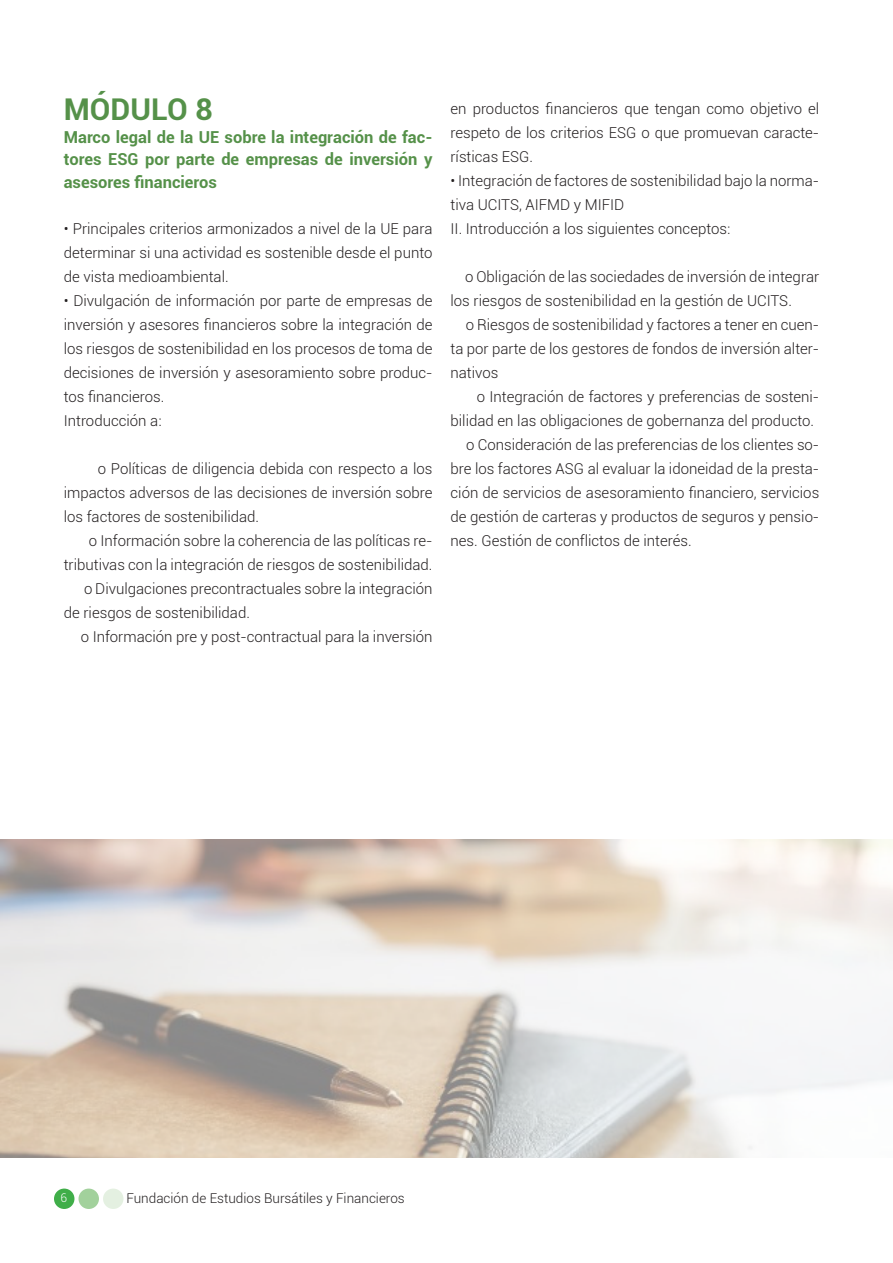
<style>
.page{position:relative;width:893px;height:1263px;background:#fff}
.page>*{position:absolute;margin:0;border:0;box-sizing:border-box;transform-origin:0 0}
.t1{font:700 30px "Roboto";color:#559149}
.t2{font:700 16.5px/22.5px "Roboto";color:#559149;text-align:justify}
.t3{font:300 15px/24px "Roboto";color:#231f20;text-align:justify}
.t4{font:300 13.5px "Roboto";color:#231f20}
.t5{font:300 12px "Roboto";color:#fff}
</style>
<div class="page">
<div style="left:54px;top:1188px;width:20px;height:21px;background:#40ae49;border-radius:50%"></div>
<div style="left:79px;top:1188px;width:20px;height:21px;background:#a2d19c;border-radius:50%"></div>
<div style="left:103px;top:1188px;width:20px;height:21px;background:#e4f0e1;border-radius:50%"></div>
<img style="left:0;top:839px;width:893px;height:318px">
<p class="t1" style="left:64px;top:88px;width:150px">MÓDULO 8</p>
<p class="t2" style="left:64px;top:125px;width:370px">Marco legal de la UE sobre la integración de fac&shy;tores ESG por parte de empresas de inversión y asesores financieros</p>
<p class="t3" style="left:64px;top:216px;width:370px">• Principales criterios armonizados a nivel de la UE para determinar si una actividad es sostenible desde el punto de vista medioambiental.</p>
<p class="t3" style="left:64px;top:288px;width:370px">• Divulgación de información por parte de empresas de inversión y asesores financieros sobre la integración de los riesgos de sostenibilidad en los procesos de toma de decisiones de inversión y asesoramiento sobre produc&shy;tos financieros.</p>
<p class="t3" style="left:64px;top:408px;width:99px">Introducción a:</p>
<p class="t3" style="left:64px;top:456px;width:370px;text-indent:34px">o Políticas de diligencia debida con respecto a los impactos adversos de las decisiones de inversión sobre los factores de sostenibilidad.</p>
<p class="t3" style="left:64px;top:528px;width:370px;text-align:right">o Información sobre la coherencia de las políticas re&shy;tributivas con la integración de riesgos de sostenibilidad.</p>
<p class="t3" style="left:64px;top:576px;width:370px;text-indent:20px">o Divulgaciones precontractuales sobre la integración de riesgos de sostenibilidad.</p>
<p class="t3" style="left:81px;top:624px;width:353px">o Información pre y post-contractual para la inversión</p>
<p class="t3" style="left:450px;top:96px;width:370px">en productos financieros que tengan como objetivo el respeto de los criterios ESG o que promuevan caracte&shy;rísticas ESG.</p>
<p class="t3" style="left:450px;top:168px;width:370px">• Integración de factores de sostenibilidad bajo la norma&shy;tiva UCITS, AIFMD y MIFID</p>
<p class="t3" style="left:450px;top:216px;width:281px">II. Introducción a los siguientes conceptos:</p>
<p class="t3" style="left:450px;top:264px;width:370px;text-indent:15px">o Obligación de las sociedades de inversión de integrar los riesgos de sostenibilidad en la gestión de UCITS.</p>
<p class="t3" style="left:450px;top:312px;width:370px;text-indent:15px">o Riesgos de sostenibilidad y factores a tener en cuen&shy;ta por parte de los gestores de fondos de inversión alter&shy;nativos</p>
<p class="t3" style="left:450px;top:384px;width:370px;text-indent:26px">o Integración de factores y preferencias de sosteni&shy;bilidad en las obligaciones de gobernanza del producto.</p>
<p class="t3" style="left:450px;top:432px;width:370px;text-indent:16px">o Consideración de las preferencias de los clientes so&shy;bre los factores ASG al evaluar la idoneidad de la presta&shy;ción de servicios de asesoramiento financiero, servicios de gestión de carteras y productos de seguros y pensio&shy;nes. Gestión de conflictos de interés.</p>
<p class="t5" style="left:61px;top:1190px;width:8px">6</p>
<p class="t4" style="left:126px;top:1189px;width:280px">Fundación de Estudios Bursátiles y Financieros</p>
</div>
